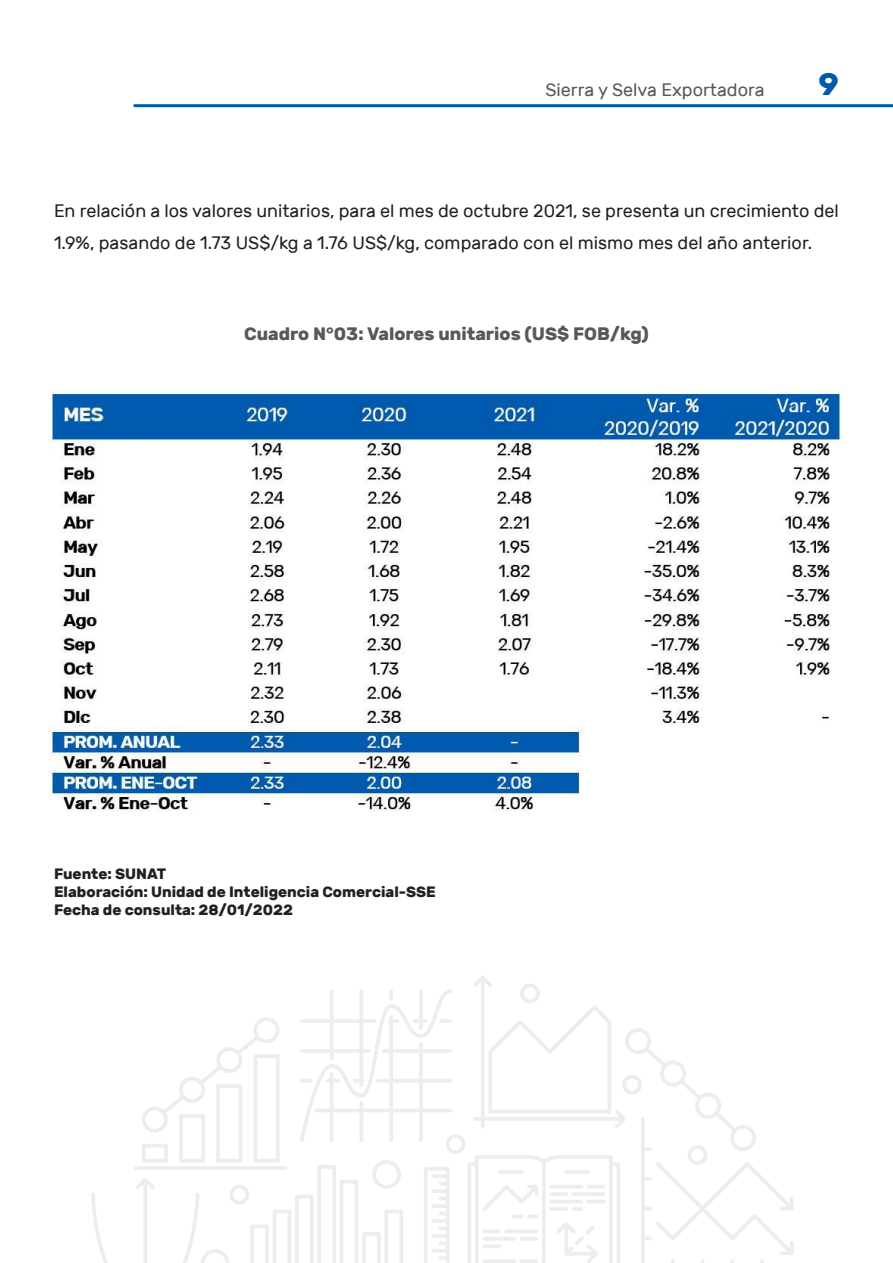
<style>
.page{position:relative;width:893px;height:1263px;background:#fff}
.page>*{position:absolute;margin:0;border:0;box-sizing:border-box;transform-origin:0 0}
.t1{font:700 31.5px "Rubik";color:#0059ad}
.t2{font:18px/31.5px "Rubik";color:#231f20}
.t3{font:700 18px "Rubik";color:#57585a}
.t4{font:18px "Rubik";color:#57585a}
.t5{font:700 15px/18px "Rubik";color:#231f20}
</style>
<div class="page">
<hr style="left:135px;top:104px;width:758px;height:3px;background:#0059ad">
<svg style="left:91px;top:976px;width:703px;height:287px"></svg>
<img style="left:49px;top:388px;width:794px;height:423px">
<p class="t4" style="left:545px;top:79px;width:221px">Sierra y Selva Exportadora</p>
<h1 class="t1" style="left:819px;top:66px;width:22px">9</h1>
<p class="t2" style="left:54px;top:196px;width:786px">En relación a los valores unitarios, para el mes de octubre 2021, se presenta un crecimiento del<br>1.9%, pasando de 1.73 US$/kg a 1.76 US$/kg, comparado con el mismo mes del año anterior.</p>
<p class="t3" style="left:244px;top:323px;width:406px">Cuadro N°03: Valores unitarios (US$ FOB/kg)</p>
<p class="t5" style="left:54px;top:864px;width:383px">Fuente: SUNAT<br>Elaboración: Unidad de Inteligencia Comercial-SSE<br>Fecha de consulta: 28/01/2022</p>
</div>
